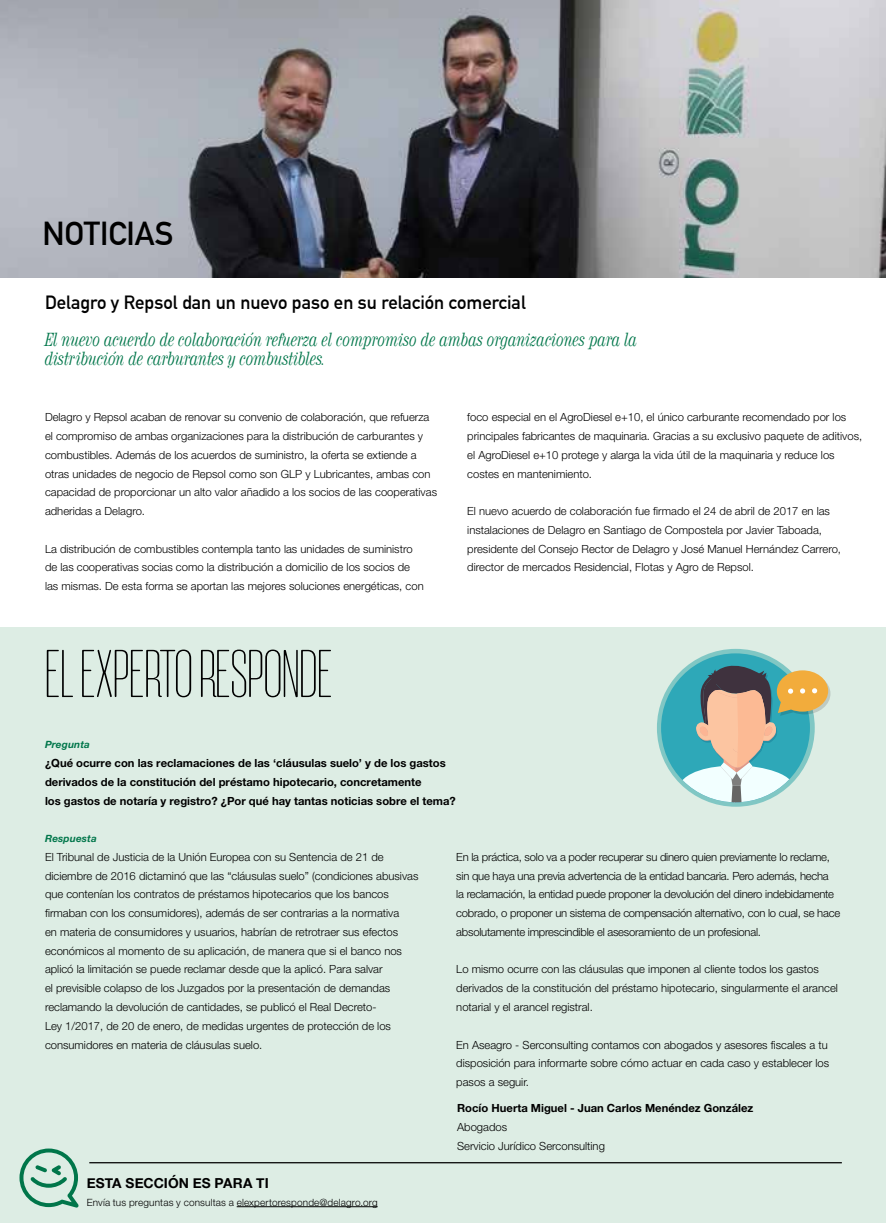
<style>
.page{position:relative;width:886px;height:1223px;background:#fff}
.page>*{position:absolute;margin:0;border:0;box-sizing:border-box;transform-origin:0 0}
.t1{font:53.75px "Obcecada Sans";color:#000}
.t2{font:700 32.5px "DIN Alternate";color:#000}
.t3{font:18.75px/18.8px "Ruby Script Narrow";color:#00764a}
.t4{font:700 18.75px "DIN Alternate";color:#000}
.t5{font:700 13.75px "Helvetica Neue";letter-spacing:.005em;color:#000}
.t6{font:300 11.25px/18.8px "Helvetica Neue LT Pro";color:#000}
.t7{font:300 11.25px/18.8px "Helvetica Neue LT Pro";letter-spacing:-.02em;color:#000}
.t8{font:700 11.25px/18.8px "Helvetica Neue LT Pro";color:#000}
.t9{font:300 10px "Helvetica Neue LT Pro";letter-spacing:.015em;color:#000}
.t10{font:italic 700 10px "Helvetica Neue LT Pro";letter-spacing:.01em;color:#00764a}
</style>
<div class="page">
<img style="left:0;top:0;width:886px;height:277px">
<div style="left:0;top:627px;width:886px;height:595px;background:#ddede4"></div>
<hr style="left:237px;top:1206px;width:141px;height:1px;background:#000">
<svg style="left:19px;top:1148px;width:60px;height:59px"></svg>
<hr style="left:89px;top:1162px;width:753px;height:1px;background:#000">
<svg style="left:657px;top:648px;width:158px;height:158px"></svg>
<div style="left:661px;top:653px;width:149px;height:149px;background:#2ea8b8;border-radius:50%"></div>
<svg style="left:677px;top:663px;width:153px;height:139px"></svg>
<h2 class="t2" style="left:42px;top:209px;width:133px">NOTICIAS</h2>
<h3 class="t4" style="left:45px;top:288px;width:482px">Delagro y Repsol dan un nuevo paso en su relación comercial</h3>
<h3 class="t3" style="left:45px;top:330px;width:594px">El nuevo acuerdo de colaboración refuerza el compromiso de ambas organizaciones para la distribución de carburantes y combustibles.</h3>
<p class="t6" style="left:45px;top:407px;width:394px">Delagro y Repsol acaban de renovar su convenio de colaboración, que refuerza el compromiso de ambas organizaciones para la distribución de carburantes y combustibles. Además de los acuerdos de suministro, la oferta se extiende a otras unidades de negocio de Repsol como son GLP y Lubricantes, ambas con capacidad de proporcionar un alto valor añadido a los socios de las cooperativas adheridas a Delagro.</p>
<p class="t6" style="left:45px;top:539px;width:380px">La distribución de combustibles contempla tanto las unidades de suministro de las cooperativas socias como la distribución a domicilio de los socios de las mismas. De esta forma se aportan las mejores soluciones energéticas, con</p>
<h1 class="t1" style="left:45px;top:642px;width:289px">EL EXPERTO RESPONDE</h1>
<p class="t6" style="left:467px;top:408px;width:396px">foco especial en el AgroDiesel e+10, el único carburante recomendado por los principales fabricantes de maquinaria. Gracias a su exclusivo paquete de aditivos, el AgroDiesel e+10 protege y alarga la vida útil de la maquinaria y reduce los costes en mantenimiento.</p>
<p class="t6" style="left:467px;top:501px;width:375px">El nuevo acuerdo de colaboración fue firmado el 24 de abril de 2017 en las instalaciones de Delagro en Santiago de Compostela por Javier Taboada, presidente del Consejo Rector de Delagro y José Manuel Hernández Carrero, director de mercados Residencial, Flotas y Agro de Repsol.</p>
<p class="t10" style="left:45px;top:738px;width:46px">Pregunta</p>
<p class="t8" style="left:45px;top:753px;width:412px">¿Qué ocurre con las reclamaciones de las ‘cláusulas suelo’ y de los gastos derivados de la constitución del préstamo hipotecario, concretamente<br>los gastos de notaría y registro? ¿Por qué hay tantas noticias sobre el tema?</p>
<p class="t10" style="left:45px;top:832px;width:53px">Respuesta</p>
<p class="t6" style="left:45px;top:847px;width:375px">El Tribunal de Justicia de la Unión Europea con su Sentencia de 21 de diciembre de 2016 dictaminó que las “cláusulas suelo” (condiciones abusivas que contenían los contratos de préstamos hipotecarios que los bancos firmaban con los consumidores), además de ser contrarias a la normativa<br>en materia de consumidores y usuarios, habrían de retrotraer sus efectos económicos al momento de su aplicación, de manera que si el banco nos aplicó la limitación se puede reclamar desde que la aplicó. Para salvar<br>el previsible colapso de los Juzgados por la presentación de demandas reclamando la devolución de cantidades, se publicó el Real Decreto-<br>Ley 1/2017, de 20 de enero, de medidas urgentes de protección de los consumidores en materia de cláusulas suelo.</p>
<p class="t7" style="left:456px;top:847px;width:385px">En la práctica, solo va a poder recuperar su dinero quien previamente lo reclame, sin que haya una previa advertencia de la entidad bancaria. Pero además, hecha<br>la reclamación, la entidad puede proponer la devolución del dinero indebidamente cobrado, o proponer un sistema de compensación alternativo, con lo cual, se hace absolutamente imprescindible el asesoramiento de un profesional.</p>
<p class="t6" style="left:456px;top:959px;width:383px">Lo mismo ocurre con las cláusulas que imponen al cliente todos los gastos derivados de la constitución del préstamo hipotecario, singularmente el arancel notarial y el arancel registral.</p>
<p class="t6" style="left:456px;top:1034px;width:374px">En Aseagro - Serconsulting contamos con abogados y asesores fiscales a tu disposición para informarte sobre cómo actuar en cada caso y establecer los pasos a seguir.</p>
<p class="t5" style="left:87px;top:1172px;width:183px">ESTA SECCIÓN ES PARA TI</p>
<p class="t9" style="left:87px;top:1196px;width:292px">Envía tus preguntas y consultas a elexpertoresponde@delagro.org</p>
<p class="t8" style="left:457px;top:1098px;width:298px">Rocío Huerta Miguel - Juan Carlos Menéndez González</p>
<p class="t6" style="left:457px;top:1117px;width:149px">Abogados<br>Servicio Jurídico Serconsulting</p>
</div>
